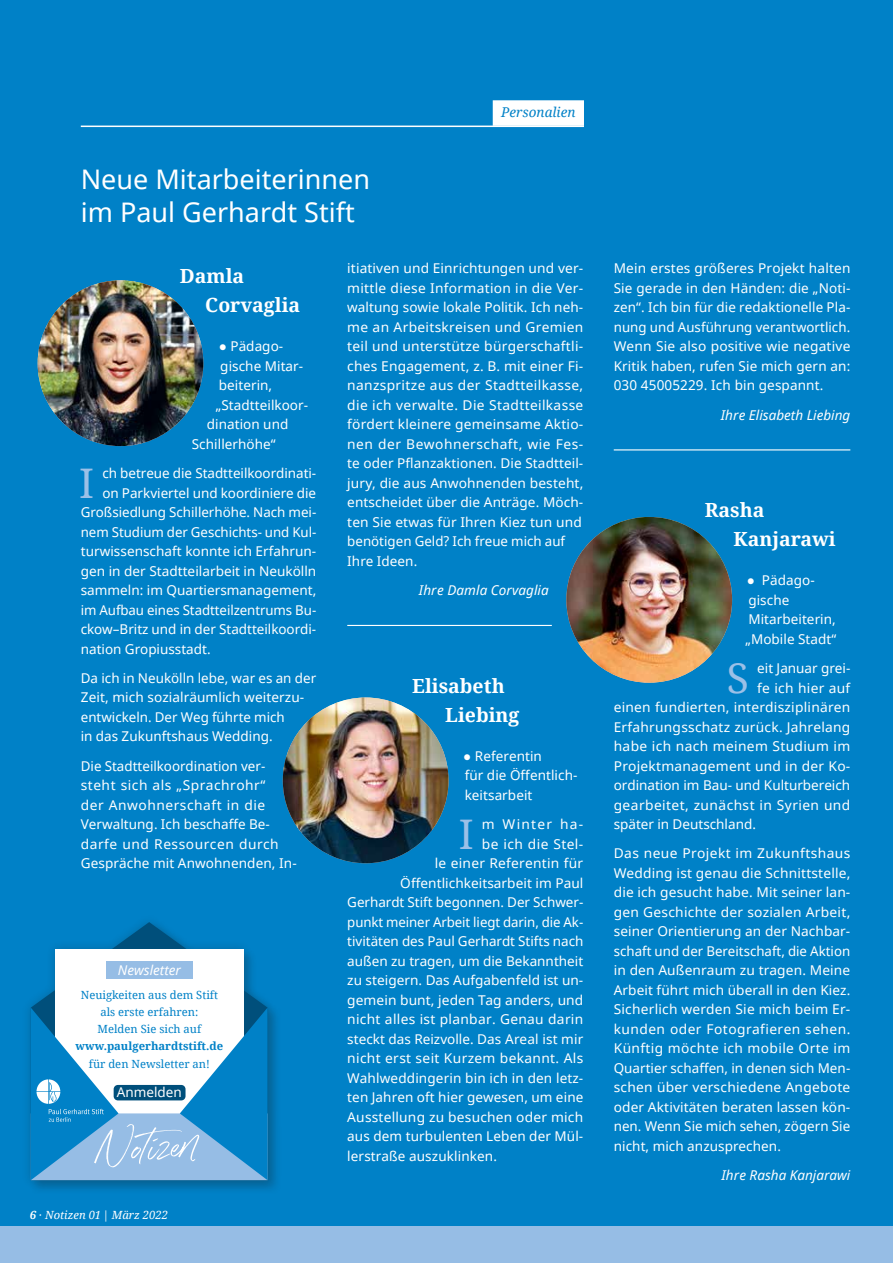
<style>
.page{position:relative;width:893px;height:1263px;background:#0081c7}
.page>*{position:absolute;margin:0;border:0;box-sizing:border-box;transform-origin:0 0}
.t1{font:40.8px "Noto Serif";color:#9cc0e7}
.t2{font:27px/32.4px "Noto Sans";color:#fff}
.t3{font:700 19.5px/29.2px "Noto Serif";color:#fff}
.t4{font:13.5px/19.5px "Noto Sans";letter-spacing:.005em;color:#fff}
.t5{font:italic 13.5px "Noto Sans";color:#fff}
.t6{font:13.5px "Noto Sans";letter-spacing:.025em;color:#fff}
.t7{font:13.5px "Noto Sans";letter-spacing:.03em;color:#fff}
.t8{font:italic 13.5px "Noto Serif";color:#0081c7}
.t9{font:13.5px "Noto Sans";letter-spacing:.09em;color:#fff}
.t10{font:11.25px/17.2px "Noto Serif";color:#0081c7;text-align:center}
.t11{font:700 11.25px "Noto Serif";color:#0081c7}
.t12{font:italic 11.25px "Noto Serif";color:#fff}
.s1{font-weight:700}
.s2{font-style:normal}
</style>
<div class="page">
<div style="left:0;top:1227px;width:893px;height:36px;background:#96bde5"></div>
<div style="left:493px;top:100px;width:91px;height:26px;background:#fff"></div>
<hr style="left:81px;top:126px;width:503px;height:1px;background:#fff">
<hr style="left:347px;top:625px;width:205px;height:1px;background:#fff">
<hr style="left:614px;top:449px;width:236px;height:1px;background:#fff">
<img style="left:38px;top:280px;width:165px;height:166px;border-radius:83px">
<img style="left:283px;top:697px;width:166px;height:166px;border-radius:83px">
<img style="left:566px;top:517px;width:166px;height:166px;border-radius:83px">
<div style="left:21px;top:913px;width:257px;height:277px;background:#181716;opacity:.2"></div>
<svg style="left:31px;top:922px;width:237px;height:85px"></svg>
<div style="left:55px;top:949px;width:188px;height:226px;background:#fff"></div>
<div style="left:106px;top:961px;width:86px;height:18px;background:#96bde5"></div>
<svg style="left:31px;top:1007px;width:237px;height:173px"></svg>
<h2 class="t2" style="left:81px;top:163px;width:291px">Neue Mitarbeiterinnen im Paul Gerhardt Stift</h2>
<p class="t8" style="left:501px;top:103px;width:76px">Personalien</p>
<h3 class="t3" style="left:205px;top:261px;width:97px;text-indent:-26px">Damla<br>Corvaglia</h3>
<p class="t4" style="left:219px;top:336px;width:65px">● Pädago-</p>
<p class="t4" style="left:220px;top:356px;width:84px">gische Mitar-</p>
<p class="t4" style="left:219px;top:375px;width:55px">beiterin,</p>
<p class="t4" style="left:216px;top:395px;width:93px">„Stadtteilkoor-</p>
<p class="t4" style="left:207px;top:414px;width:83px">dination und</p>
<p class="t4" style="left:192px;top:434px;width:85px">Schillerhöhe“</p>
<h1 class="t1" style="left:79px;top:455px;width:16px">I</h1>
<p class="t4" style="left:102px;top:463px;width:215px">ch betreue die Stadtteilkoordinati-</p>
<p class="t4" style="left:102px;top:483px;width:215px">on Parkviertel und koordiniere die</p>
<p class="t4" style="left:81px;top:502px;width:237px">Großsiedlung Schillerhöhe. Nach mei-</p>
<p class="t4" style="left:81px;top:522px;width:237px">nem Studium der Geschichts- und Kul-</p>
<p class="t4" style="left:81px;top:541px;width:237px">turwissenschaft konnte ich Erfahrun-</p>
<p class="t4" style="left:81px;top:561px;width:237px">gen in der Stadtteilarbeit in Neukölln</p>
<p class="t4" style="left:81px;top:580px;width:237px">sammeln: im Quartiersmanagement,</p>
<p class="t4" style="left:81px;top:600px;width:237px">im Aufbau eines Stadtteilzentrums Bu-</p>
<p class="t4" style="left:81px;top:619px;width:237px">ckow–Britz und in der Stadtteilkoordi-</p>
<p class="t4" style="left:81px;top:639px;width:131px">nation Gropiusstadt.</p>
<p class="t4" style="left:81px;top:668px;width:237px">Da ich in Neukölln lebe, war es an der Zeit, mich sozialräumlich weiterzu&shy;entwickeln. Der Weg führte mich<br>in das Zukunftshaus Wedding.</p>
<p class="t4" style="left:81px;top:756px;width:218px">Die Stadtteilkoordination ver&shy;steht sich als „Sprachrohr“<br>der Anwohnerschaft in die<br>Verwaltung. Ich beschaffe Be&shy;darfe und Ressourcen durch<br>Gespräche mit Anwohnenden, In-</p>
<p class="t5" style="left:118px;top:961px;width:65px">Newsletter</p>
<p class="t10" style="left:81px;top:985px;width:139px">Neuigkeiten aus dem Stift als erste erfahren:<br>Melden Sie sich auf</p>
<p class="t11" style="left:76px;top:1038px;width:149px">www.paulgerhardtstift.de</p>
<p class="t10" style="left:89px;top:1054px;width:123px">für den Newsletter an!</p>
<p class="t4" style="left:117px;top:1082px;width:66px">Anmelden</p>
<p class="t12" style="left:30px;top:1207px;width:140px"><span class="s1">6</span> · Notizen 01<span class="s2">|</span> März 2022</p>
<p class="t4" style="left:347px;top:258px;width:238px">itiativen und Einrichtungen und ver&shy;mittle diese Information in die Ver&shy;waltung sowie lokale Politik. Ich neh&shy;me an Arbeitskreisen und Gremien teil und unterstütze bürgerschaftli&shy;ches Engagement, z. B. mit einer Fi&shy;nanzspritze aus der Stadtteilkasse, die ich verwalte. Die Stadtteilkasse fördert kleinere gemeinsame Aktio&shy;nen der Bewohnerschaft, wie Fes&shy;te oder Pflanzaktionen. Die Stadtteil&shy;jury, die aus Anwohnenden besteht, entscheidet über die Anträge. Möch&shy;ten Sie etwas für Ihren Kiez tun und benötigen Geld? Ich freue mich auf Ihre Ideen.</p>
<p class="t5" style="left:419px;top:581px;width:131px">Ihre Damla Corvaglia</p>
<h3 class="t3" style="left:445px;top:670px;width:76px;text-indent:-33px">Elisabeth<br>Liebing</h3>
<p class="t4" style="left:463px;top:746px;width:116px">● Referentin<br>für die Öffentlich&shy;keitsarbeit</p>
<h1 class="t1" style="left:459px;top:806px;width:16px">I</h1>
<p class="t9" style="left:482px;top:815px;width:103px">m Winter ha-</p>
<p class="t7" style="left:482px;top:834px;width:103px">be ich die Stel-</p>
<p class="t4" style="left:435px;top:853px;width:150px">le einer Referentin für</p>
<p class="t4" style="left:400px;top:873px;width:185px">Öffentlichkeitsarbeit im Paul</p>
<p class="t4" style="left:347px;top:892px;width:238px">Gerhardt Stift begonnen. Der Schwer-</p>
<p class="t4" style="left:347px;top:912px;width:238px">punkt meiner Arbeit liegt darin, die Ak-</p>
<p class="t4" style="left:347px;top:931px;width:238px">tivitäten des Paul Gerhardt Stifts nach</p>
<p class="t4" style="left:347px;top:951px;width:237px">außen zu tragen, um die Bekanntheit</p>
<p class="t4" style="left:347px;top:970px;width:238px">zu steigern. Das Aufgabenfeld ist un-</p>
<p class="t4" style="left:347px;top:990px;width:238px">gemein bunt, jeden Tag anders, und</p>
<p class="t4" style="left:347px;top:1009px;width:238px">nicht alles ist planbar. Genau darin</p>
<p class="t4" style="left:347px;top:1029px;width:238px">steckt das Reizvolle. Das Areal ist mir</p>
<p class="t6" style="left:347px;top:1049px;width:238px">nicht erst seit Kurzem bekannt. Als</p>
<p class="t4" style="left:347px;top:1068px;width:238px">Wahlweddingerin bin ich in den letz-</p>
<p class="t4" style="left:347px;top:1087px;width:238px">ten Jahren oft hier gewesen, um eine</p>
<p class="t4" style="left:347px;top:1107px;width:237px">Ausstellung zu besuchen oder mich</p>
<p class="t4" style="left:347px;top:1126px;width:238px">aus dem turbulenten Leben der Mül-</p>
<p class="t4" style="left:347px;top:1146px;width:151px">lerstraße auszuklinken.</p>
<p class="t4" style="left:614px;top:258px;width:238px;text-align:justify">Mein erstes größeres Projekt halten Sie gerade in den Händen: die „Noti&shy;zen“. Ich bin für die redaktionelle Pla&shy;nung und Ausführung verantwortlich.<br>Wenn Sie also positive wie negative Kritik haben, rufen Sie mich gern an:<br>030 45005229. Ich bin gespannt.</p>
<p class="t5" style="left:721px;top:405px;width:131px">Ihre Elisabeth Liebing</p>
<h3 class="t3" style="left:733px;top:495px;width:104px;text-indent:-29px">Rasha<br>Kanjarawi</h3>
<p class="t4" style="left:745px;top:570px;width:93px">● Pädago&shy;gische<br>Mitarbeiterin, „Mobile Stadt“</p>
<h1 class="t1" style="left:727px;top:650px;width:24px">S</h1>
<p class="t4" style="left:757px;top:658px;width:95px">eit Januar grei-</p>
<p class="t4" style="left:757px;top:678px;width:95px">fe ich hier auf</p>
<p class="t4" style="left:614px;top:697px;width:238px">einen fundierten, interdisziplinären</p>
<p class="t4" style="left:614px;top:717px;width:238px">Erfahrungsschatz zurück. Jahrelang</p>
<p class="t6" style="left:614px;top:737px;width:238px">habe ich nach meinem Studium im</p>
<p class="t4" style="left:614px;top:756px;width:238px">Projektmanagement und in der Ko-</p>
<p class="t4" style="left:614px;top:775px;width:238px">ordination im Bau- und Kulturbereich</p>
<p class="t7" style="left:614px;top:795px;width:238px">gearbeitet, zunächst in Syrien und</p>
<p class="t4" style="left:614px;top:814px;width:144px">später in Deutschland.</p>
<p class="t4" style="left:614px;top:843px;width:238px;text-align:justify">Das neue Projekt im Zukunftshaus Wedding ist genau die Schnittstelle, die ich gesucht habe. Mit seiner lan&shy;gen Geschichte der sozialen Arbeit, seiner Orientierung an der Nachbar&shy;schaft und der Bereitschaft, die Aktion in den Außenraum zu tragen. Meine Arbeit führt mich überall in den Kiez.<br>Sicherlich werden Sie mich beim Er&shy;kunden oder Fotografieren sehen.<br>Künftig möchte ich mobile Orte im Quartier schaffen, in denen sich Men&shy;schen über verschiedene Angebote oder Aktivitäten beraten lassen kön&shy;nen. Wenn Sie mich sehen, zögern Sie nicht, mich anzusprechen.</p>
<p class="t5" style="left:721px;top:1166px;width:130px">Ihre Rasha Kanjarawi</p>
</div>
